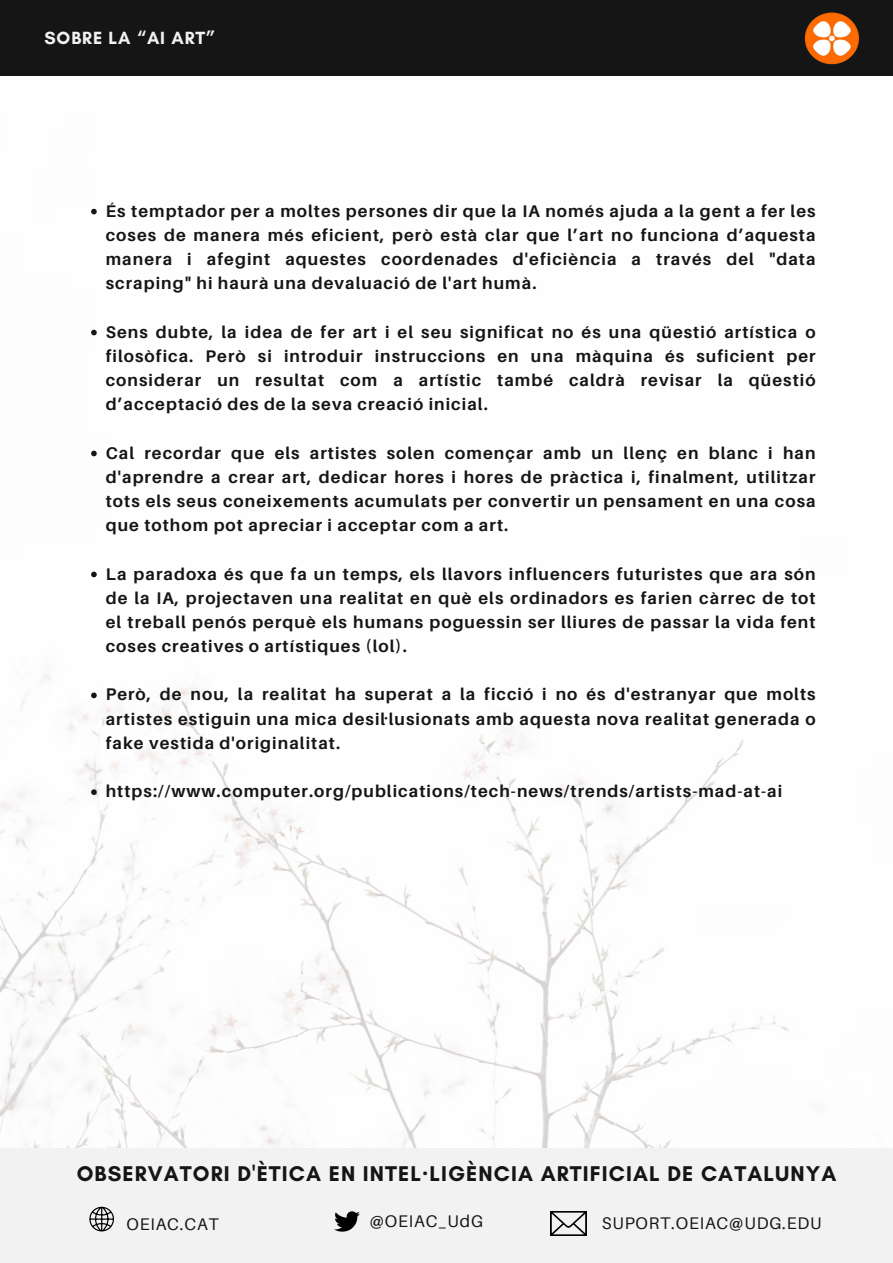
<style>
.page{position:relative;width:893px;height:1263px;background:#fff}
.page>*{position:absolute;margin:0;border:0;box-sizing:border-box;transform-origin:0 0}
.t1{font:700 21.75px "Glacial Indifference";letter-spacing:.05em;color:#151515}
.t2{font:700 18px "Glacial Indifference";letter-spacing:.05em;color:#f2f2f2}
.t3{font:700 16.88px/24.2px "Aileron";letter-spacing:.065em;color:#151515;text-align:justify}
.t4{font:16.8px "Aileron";letter-spacing:.05em;color:#151515}
.s1{font-family:"Noto Sans"}
</style>
<div class="page">
<img style="left:0;top:75px;width:893px;height:1073px">
<div style="left:0;top:0;width:893px;height:75px;background:#151515"></div>
<img style="left:804px;top:12px;width:55px;height:53px">
<svg style="left:91px;top:209px;width:6px;height:5px"></svg>
<svg style="left:91px;top:330px;width:6px;height:5px"></svg>
<svg style="left:91px;top:451px;width:6px;height:5px"></svg>
<svg style="left:91px;top:572px;width:6px;height:5px"></svg>
<svg style="left:91px;top:692px;width:6px;height:6px"></svg>
<svg style="left:91px;top:789px;width:6px;height:6px"></svg>
<div style="left:0;top:1148px;width:893px;height:115px;background:#f2f2f2"></div>
<img style="left:335px;top:1211px;width:24px;height:21px">
<img style="left:550px;top:1211px;width:36px;height:24px">
<svg style="left:89px;top:1207px;width:25px;height:24px"></svg>
<h2 class="t2" style="left:44px;top:27px;width:173px">SOBRE LA “AI ART”</h2>
<p class="t3" style="left:106px;top:198px;width:711px">És temptador per a moltes persones dir que la IA només ajuda a la gent a fer les coses de manera més eficient, però està clar que l’art no funciona d’aquesta manera i afegint aquestes coordenades d'eficiència a través del "data scraping" hi haurà una devaluació de l'art humà.</p>
<p class="t3" style="left:106px;top:319px;width:711px">Sens dubte, la idea de fer art i el seu significat no és una qüestió artística o filosòfica. Però si introduir instruccions en una màquina és suficient per considerar un resultat com a artístic també caldrà revisar la qüestió d’acceptació des de la seva creació inicial.</p>
<p class="t3" style="left:106px;top:440px;width:711px">Cal recordar que els artistes solen començar amb un llenç en blanc i han d'aprendre a crear art, dedicar hores i hores de pràctica i, finalment, utilitzar tots els seus coneixements acumulats per convertir un pensament en una cosa que tothom pot apreciar i acceptar com a art.</p>
<p class="t3" style="left:106px;top:561px;width:711px">La paradoxa és que fa un temps, els llavors influencers futuristes que ara són de la IA, projectaven una realitat en què els ordinadors es farien càrrec de tot el treball penós perquè els humans poguessin ser lliures de passar la vida fent coses creatives o artístiques (lol).</p>
<p class="t3" style="left:106px;top:682px;width:711px">Però, de nou, la realitat ha superat a la ficció i no és d'estranyar que molts artistes estiguin una mica desil·lusionats amb aquesta nova realitat generada o fake vestida d'originalitat.</p>
<p class="t3" style="left:106px;top:779px;width:678px">https://www.computer.org/publications/tech-news/trends/artists-mad-at-ai</p>
<p class="t1" style="left:77px;top:1160px;width:761px">OBSERVATORI D'ÈTICA EN INTEL<span class="s1">·</span>LIGÈNCIA ARTIFICIAL DE CATALUNYA</p>
<p class="t4" style="left:126px;top:1213px;width:94px">OEIAC.CAT</p>
<p class="t4" style="left:370px;top:1211px;width:115px">@OEIAC_UdG</p>
<p class="t4" style="left:601px;top:1213px;width:222px">SUPORT.OEIAC@UDG.EDU</p>
</div>
